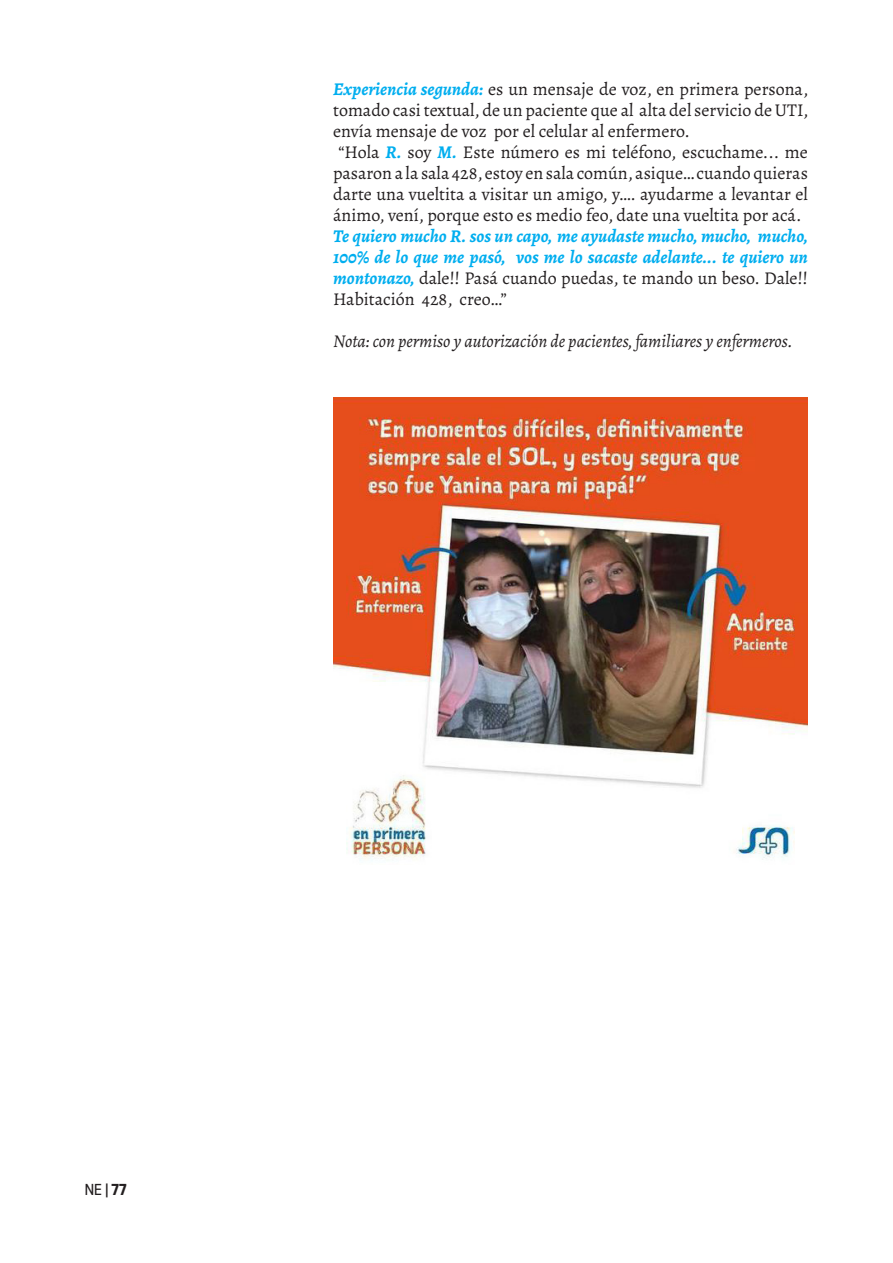
<style>
.page{position:relative;width:893px;height:1263px;background:#fff}
.page>*{position:absolute;margin:0;border:0;box-sizing:border-box;transform-origin:0 0}
.t1{font:18px "Alegreya";color:#231f20}
.t2{font:italic 700 18px/21px "Alegreya";color:#00aeef;text-align:justify}
.t3{font:italic 18px "Alegreya";color:#231f20}
.t4{font:15px "Antenna Cond";color:#231f20}
.s1{font-weight:700;font-style:italic;color:#00aeef}
.s2{font-weight:400;font-style:normal;color:#231f20}
.s3{font-weight:700}
</style>
<div class="page">
<img style="left:333px;top:398px;width:475px;height:463px">
<p class="t1" style="left:333px;top:78px;width:477px"><span class="s1">Experiencia segunda:</span> es un mensaje de voz, en primera persona,</p>
<p class="t1" style="left:333px;top:99px;width:477px">tomado casi textual, de un paciente que al alta del servicio de UTI,</p>
<p class="t1" style="left:333px;top:120px;width:358px">envía mensaje de voz por el celular al enfermero.</p>
<p class="t1" style="left:339px;top:141px;width:471px">“Hola <span class="s1">R.</span> soy <span class="s1">M.</span> Este número es mi teléfono, escuchame... me</p>
<p class="t1" style="left:333px;top:162px;width:476px">pasaron a la sala 428, estoy en sala común, asique… cuando quieras</p>
<p class="t1" style="left:333px;top:183px;width:476px">darte una vueltita a visitar un amigo, y…. ayudarme a levantar el</p>
<p class="t1" style="left:333px;top:204px;width:470px">ánimo, vení, porque esto es medio feo, date una vueltita por acá.</p>
<p class="t2" style="left:333px;top:225px;width:476px">Te quiero mucho R. sos un capo, me ayudaste mucho, mucho, mucho, 100% de lo que me pasó, vos me lo sacaste adelante... te quiero un montonazo, <span class="s2">dale!! Pasá cuando puedas, te mando un beso. Dale!!<br>Habitación 428, creo…”</span></p>
<p class="t3" style="left:333px;top:329px;width:461px">Nota: con permiso y autorización de pacientes, familiares y enfermeros.</p>
<p class="t4" style="left:85px;top:1180px;width:44px">NE | <span class="s3">77</span></p>
</div>
